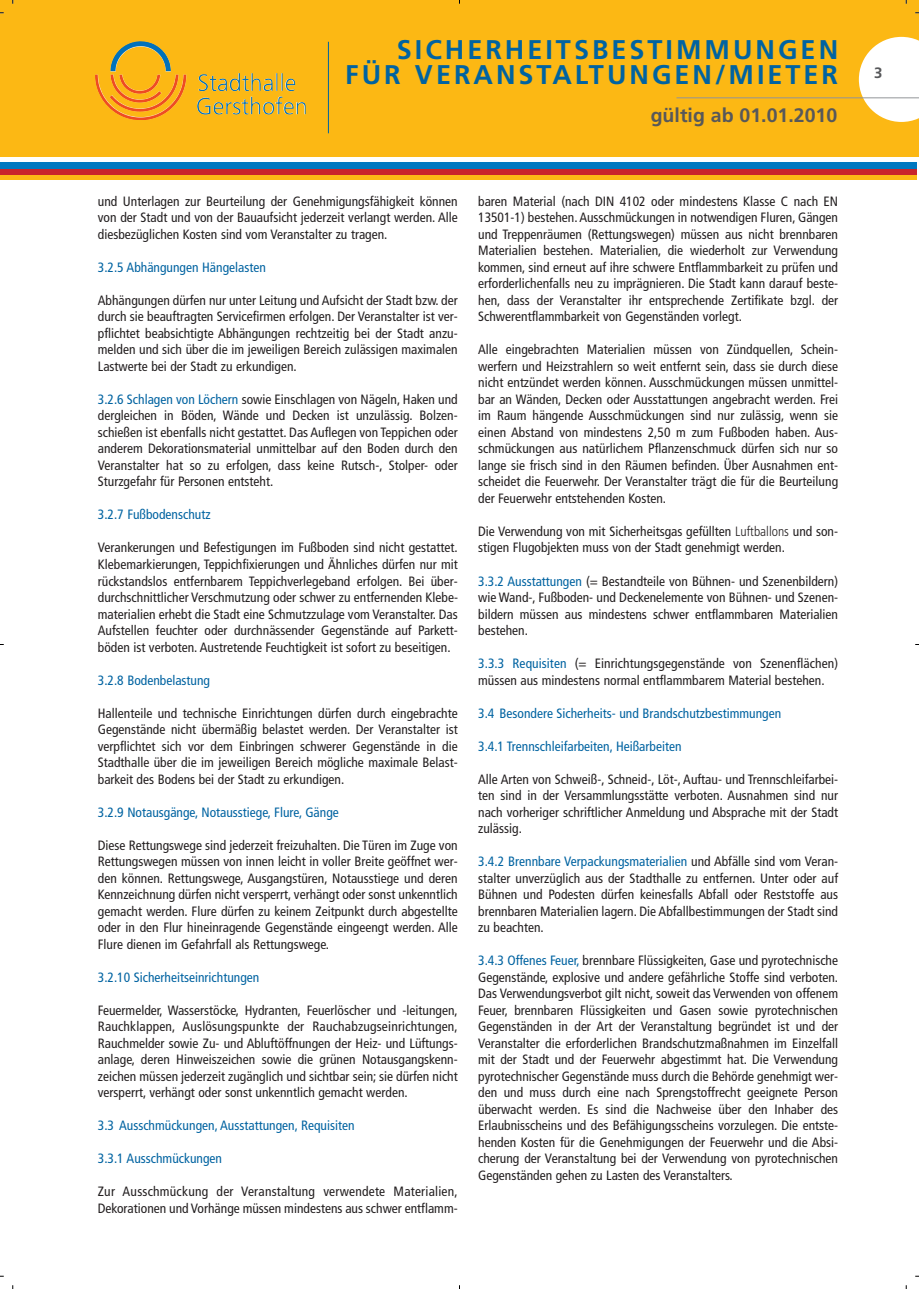
<style>
.page{position:relative;width:919px;height:1289px;background:#fff}
.page>*{position:absolute;margin:0;border:0;box-sizing:border-box;transform-origin:0 0}
.t1{font:700 27px/25.5px "Frutiger";letter-spacing:.11em;color:#0063a1;text-align:right}
.t2{font:700 19.5px "Frutiger";color:#57585a}
.t3{font:700 15px "Frutiger";color:#57585a}
.t4{font:condensed 13.5px/16.5px "Frutiger";color:#231f20;text-align:justify}
.t5{font:condensed 13.5px "Frutiger";color:#0063a1}
.s1{color:#0063a1}
.s2{font-weight:300}
</style>
<div class="page">
<div style="left:0;top:0;width:918px;height:156px;background:#fcb814"></div>
<div style="left:13px;top:162px;width:893px;height:6px;background:#0078c0"></div>
<div style="left:0;top:171px;width:916px;height:9px;background:#fcb814"></div>
<div style="left:0;top:169px;width:916px;height:6px;background:#c8242b"></div>
<div style="left:0;top:163px;width:916px;height:6px;background:#0078c0"></div>
<svg style="left:858px;top:37px;width:60px;height:85px"></svg>
<hr style="left:676px;top:97px;width:242px;height:1px;background:#939598">
<hr style="left:328px;top:42px;width:1px;height:91px;background:#0063a1">
<img style="left:110px;top:41px;width:61px;height:31px">
<h1 class="t1" style="left:345px;top:38px;width:494px">SICHERHEITSBESTIMMUNGEN<br>FÜR VERANSTALTUNGEN/MIETER</h1>
<h2 class="t2" style="left:650px;top:107px;width:188px">gültig ab 01.01.2010</h2>
<p class="t4" style="left:98px;top:194px;width:361px">und Unterlagen zur Beurteilung der Genehmigungsfähigkeit kön nen von der Stadt und von der Bauaufsicht jederzeit verlangt werden. Alle diesbezüglichen Kosten sind vom Veranstalter zu tragen.</p>
<p class="t5" style="left:98px;top:262px;width:170px">3.2.5 Abhängungen Hängelasten</p>
<p class="t4" style="left:98px;top:293px;width:361px">Abhängungen dürfen nur unter Leitung und Aufsicht der Stadt bzw. der durch sie beauftragten Service firmen erfolgen. Der Veranstalter ist ver&shy;pflichtet beabsichtigte Abhängungen rechtzeitig bei der Stadt anzu&shy;melden und sich über die im jeweiligen Bereich zulässigen maximalen Lastwerte bei der Stadt zu erkundigen.</p>
<p class="t4" style="left:98px;top:392px;width:361px"><span class="s1">3.2.6 Schlagen von Löchern</span> sowie Einschlagen von Nägeln, Haken und dergleichen in Böden, Wände und Decken ist unzulässig. Bolzen - schießen ist ebenfalls nicht gestattet. Das Auflegen von Teppichen oder anderem Dekorationsmaterial unmittelbar auf den Boden durch den Veranstalter hat so zu erfolgen, dass keine Rutsch-, Stolper- oder Sturzgefahr für Personen entsteht.</p>
<p class="t5" style="left:98px;top:509px;width:114px">3.2.7 Fußbodenschutz</p>
<p class="t4" style="left:98px;top:540px;width:361px">Verankerungen und Befestigungen im Fuß boden sind nicht gestattet.<br>Klebe markierungen, Teppichfixierungen und Ähnliches dürfen nur mit rückstandslos entfernbarem Teppich verlegeband erfolgen. Bei über&shy;durch schnittlicher Ver schmut zung oder schwer zu entfernenden Klebe - materialien erhebt die Stadt eine Schmutzzulage vom Veran stalter. Das Aufstellen feuchter oder durchnässender Gegenstände auf Parkett - böden ist verboten. Austretende Feuchtigkeit ist sofort zu beseitigen.</p>
<p class="t5" style="left:98px;top:674px;width:114px">3.2.8 Bodenbelastung</p>
<p class="t4" style="left:98px;top:705px;width:361px">Hallenteile und technische Einrichtungen dürfen durch eingebrachte Gegen stände nicht übermäßig belastet werden. Der Veranstalter ist verpflichtet sich vor dem Einbringen schwerer Gegenstände in die Stadt halle über die im jeweiligen Bereich mögliche maximale Belast - barkeit des Bodens bei der Stadt zu erkundigen.</p>
<p class="t5" style="left:98px;top:806px;width:242px">3.2.9 Notausgänge, Notausstiege, Flure, Gänge</p>
<p class="t4" style="left:98px;top:837px;width:361px">Diese Rettungswege sind jederzeit freizuhalten. Die Türen im Zuge von Rettungs wegen müssen von innen leicht in voller Breite geöffnet wer&shy;den können. Rettungswege, Ausgangstüren, Notausstiege und deren Kennzeich nung dürfen nicht versperrt, verhängt oder sonst unkenntlich gemacht werden. Flure dürfen zu keinem Zeitpunkt durch abgestellte oder in den Flur hineinragende Gegenstände eingeengt werden. Alle Flure dienen im Gefahrfall als Rettungswege.</p>
<p class="t5" style="left:98px;top:971px;width:163px">3.2.10 Sicherheitseinrichtungen</p>
<p class="t4" style="left:98px;top:1002px;width:361px">Feuermelder, Wasserstöcke, Hydran ten, Feuerlöscher und -leitungen, Rauch klappen, Auslösungspunkte der Rauchabzugseinrichtungen, Rauchmelder sowie Zu- und Abluft öffnungen der Heiz- und Lüftungs - anlage, deren Hin weiszeichen so wie die grünen Notausgangs kenn - zeichen müssen jederzeit zugän glich und sichtbar sein; sie dürfen nicht versperrt, verhängt oder sonst unkenntlich gemacht werden.</p>
<p class="t5" style="left:98px;top:1120px;width:258px">3.3 Ausschmückungen, Ausstattungen, Requisiten</p>
<p class="t5" style="left:98px;top:1153px;width:126px">3.3.1 Ausschmückungen</p>
<p class="t4" style="left:98px;top:1184px;width:361px">Zur Ausschmückung der Veranstaltung verwendete Materialien,<br>Dekorationen und Vorhänge müssen mindestens aus schwer entflamm -</p>
<p class="t4" style="left:478px;top:194px;width:361px">baren Material (nach DIN 4102 oder mindestens Klasse C nach EN 13501-1) bestehen. Ausschmückungen in notwendigen Fluren, Gängen und Treppenräumen (Rettungswegen) müssen aus nicht brennbaren Mate rialien bestehen. Materialien, die wiederholt zur Verwendung kommen, sind erneut auf ihre schwere Entflammbarkeit zu prüfen und erforderlichenfalls neu zu imprägnieren. Die Stadt kann darauf beste&shy;hen, dass der Veranstalter ihr entsprechende Zertifikate bzgl. der Schwer entflammbarkeit von Gegenständen vorlegt.</p>
<p class="t4" style="left:478px;top:342px;width:361px">Alle eingebrachten Materialien müssen von Zündquellen, Schein - werfern und Heizstrahlern so weit entfernt sein, dass sie durch diese nicht entzündet werden können. Ausschmückungen müssen un mittel - bar an Wänden, Decken oder Ausstattungen angebracht werden. Frei im Raum hängende Ausschmückungen sind nur zulässig, wenn sie einen Abstand von mindestens 2,50 m zum Fußboden haben. Aus - schmü ckungen aus natürlichem Pflanzenschmuck dürfen sich nur so lange sie frisch sind in den Räumen befinden. Über Ausnahmen ent&shy;scheidet die Feuerwehr. Der Veranstalter trägt die für die Beurteilung der Feuerwehr entstehenden Kosten.</p>
<p class="t4" style="left:478px;top:524px;width:361px">Die Verwendung von mit Sicherheitsgas gefüllten <span class="s2">Luftballons</span> und son - s ti gen Flugobjekten muss von der Stadt genehmigt werden.</p>
<p class="t4" style="left:478px;top:573px;width:361px"><span class="s1">3.3.2 Ausstattungen</span> (= Bestandteile von Bühnen- und Szenen bildern) wie Wand-, Fußboden- und Deckenelemente von Bühnen- und Szenen - bildern müssen aus mindestens schwer entflammbaren Materialien bestehen.</p>
<p class="t4" style="left:478px;top:656px;width:361px"><span class="s1">3.3.3 Requisiten</span> (= Einrichtungsgegenstände von Szenenflächen) müssen aus mindestens normal entflammbarem Material bestehen.</p>
<p class="t5" style="left:478px;top:707px;width:304px">3.4 Besondere Sicherheits- und Brandschutzbestimmungen</p>
<p class="t5" style="left:478px;top:740px;width:205px">3.4.1 Trennschleifarbeiten, Heißarbeiten</p>
<p class="t4" style="left:478px;top:771px;width:361px">Alle Arten von Schweiß-, Schneid-, Löt-, Auftau- und Trenn schleif arbei - ten sind in der Ver sammlungsstätte verboten. Ausnahmen sind nur nach vorheriger schriftlicher Anmeldung und Absprache mit der Stadt zulässig.</p>
<p class="t4" style="left:478px;top:854px;width:361px"><span class="s1">3.4.2 Brennbare Verpackungsmaterialien</span> und Abfälle sind vom Ver an - stalter unverzüglich aus der Stadthalle zu entfernen. Unter oder auf Büh nen und Podesten dürfen keinesfalls Abfall oder Reststoffe aus brennbaren Materialien lagern. Die Abfallbestimmungen der Stadt sind zu beachten.</p>
<p class="t4" style="left:478px;top:953px;width:361px"><span class="s1">3.4.3 Offenes Feuer,</span> brennbare Flüssigkeiten, Gase und pyrotechnische Gegenstände, explosive und andere gefährliche Stoffe sind verboten.<br>Das Verwendungsverbot gilt nicht, soweit das Verwenden von offenem Feuer, brennbaren Flüssigkeiten und Gasen sowie pyrotechnischen Gegenständen in der Art der Veranstaltung begründet ist und der Veranstalter die erforderlichen Brandschutzmaßnahmen im Einzelfall mit der Stadt und der Feuerwehr abgestimmt hat. Die Ver wen dung pyrotechnischer Gegenstände muss durch die Behörde genehmigt wer&shy;den und muss durch eine nach Sprengstoffrecht geeig nete Person überwacht werden. Es sind die Nachweise über den Inhaber des Erlaubnisscheins und des Befähigungsscheins vorzulegen. Die entste&shy;henden Kosten für die Genehmigungen der Feuerwehr und die Absi - cherung der Veranstaltung bei der Verwendung von pyrotechnischen Gegenständen gehen zu Lasten des Veran stalters.</p>
<p class="t3" style="left:874px;top:66px;width:10px">3</p>
</div>
